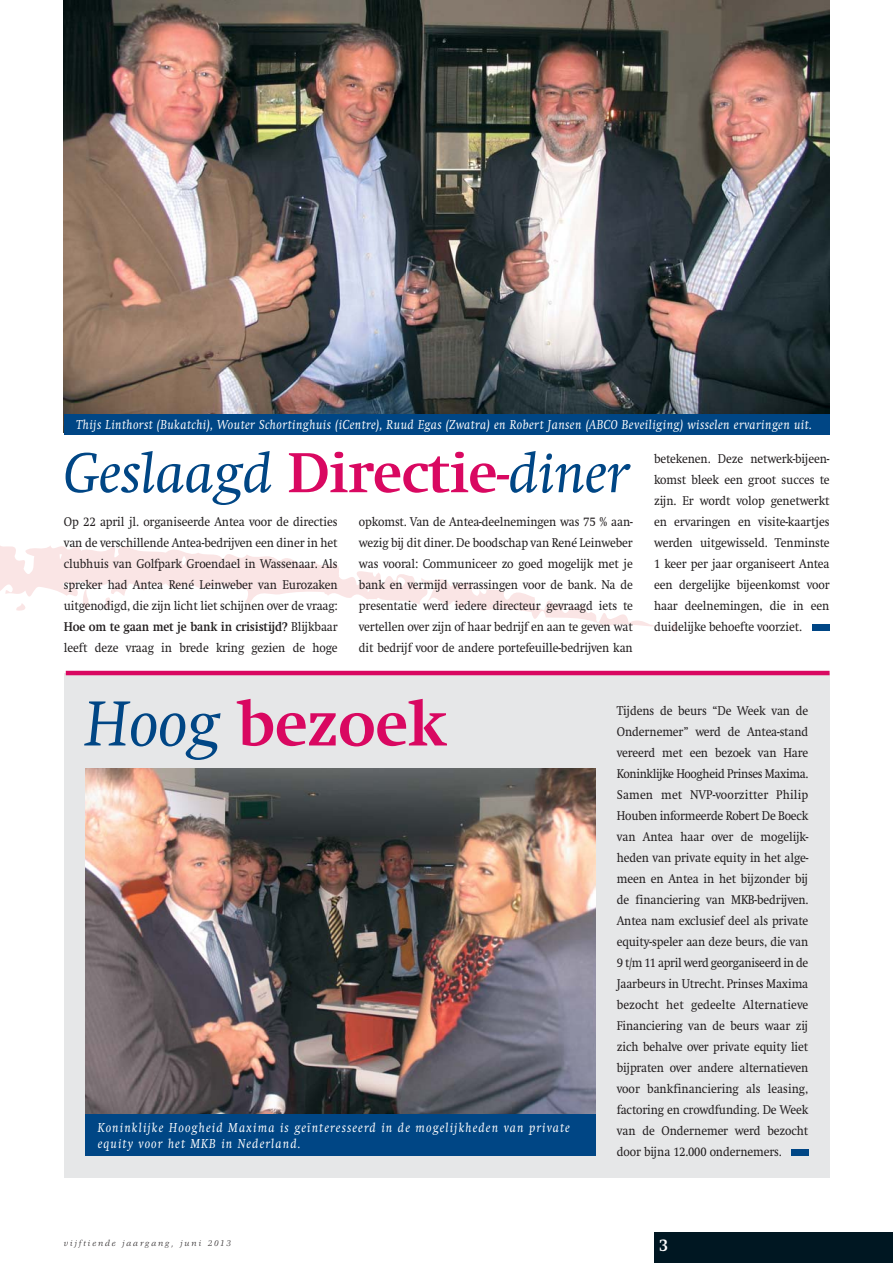
<style>
.page{position:relative;width:893px;height:1263px;background:#fff}
.page>*{position:absolute;margin:0;border:0;box-sizing:border-box;transform-origin:0 0}
.t1{font:700 66px "Swift";letter-spacing:-.01em;color:#d90861}
.t2{font:italic 58.5px "Swift";letter-spacing:-.01em;color:#004685}
.t3{font:700 18px "Swift";color:#fff;scale:.9 1}
.t4{font:italic 13.5px "Swift";letter-spacing:.035em;color:#fff;scale:.9 1}
.t5{font:italic 13.5px/16.5px "Swift";letter-spacing:.09em;color:#fff;scale:.9 1}
.t6{font:13.2px/21px "Swift";letter-spacing:-.01em;color:#231f20;text-align:justify;scale:.9 1}
.t7{font:italic 9px "Veljovic";letter-spacing:.215em;color:#231f20}
.s1{font-weight:700;font-style:normal;color:#d90861}
.s2{color:#d90861}
.s3{font-weight:700}
.s4{font-weight:400;font-style:italic;color:#004685}
</style>
<div class="page">
<div style="left:64px;top:673px;width:765px;height:505px;background:#e6e7e8"></div>
<svg style="left:0;top:546px;width:678px;height:130px"></svg>
<div style="left:654px;top:1233px;width:238px;height:30px;background:#001722"></div>
<div style="left:791px;top:1150px;width:17px;height:6px;background:#004685"></div>
<img style="left:85px;top:768px;width:511px;height:346px">
<img style="left:64px;top:0;width:765px;height:414px">
<hr style="left:66px;top:671px;width:763px;height:4px;background:#d90861">
<div style="left:85px;top:1114px;width:511px;height:42px;background:#004685"></div>
<div style="left:64px;top:414px;width:765px;height:21px;background:#004685"></div>
<div style="left:812px;top:624px;width:17px;height:7px;background:#004685"></div>
<p class="t4" style="left:77px;top:419px;width:818px">Thijs Linthorst (Bukatchi), Wouter Schortinghuis (iCentre), Ruud Egas (Zwatra) en Robert Jansen (ABCO Beveiliging) wisselen ervaringen uit.</p>
<h2 class="t2" style="left:64px;top:450px;width:566px">Geslaagd <span class="s1">Directie</span><span class="s2">-</span>diner</h2>
<p class="t6" style="left:359px;top:512px;width:306px">opkomst. Van de Antea-deelnemingen was 75 % aan&shy;wezig bij dit diner. De boodschap van René Leinweber was vooral: Communiceer zo goed mogelijk met je bank en vermijd verrassingen voor de bank. Na de presentatie werd iedere directeur gevraagd iets te vertellen over zijn of haar bedrijf en aan te geven wat dit bedrijf voor de andere portefeuille-bedrijven kan</p>
<p class="t6" style="left:64px;top:512px;width:306px">Op 22 april jl. organiseerde Antea voor de directies van de verschillende Antea-bedrijven een diner in het clubhuis van Golfpark Groendael in Wassenaar. Als spreker had Antea René Leinweber van Eurozaken uitgenodigd, die zijn licht liet schijnen over de vraag:<br><span class="s3">Hoe om te gaan met je bank in crisistijd?</span> Blijkbaar leeft deze vraag in brede kring gezien de hoge</p>
<p class="t6" style="left:654px;top:449px;width:196px">betekenen. Deze netwerk-bijeen&shy;komst bleek een groot succes te zijn. Er wordt volop genetwerkt en ervaringen en visite-kaartjes werden uitgewisseld. Tenminste 1 keer per jaar organiseert Antea een dergelijke bijeenkomst voor haar deelnemingen, die in een duidelijke behoefte voorziet.</p>
<h1 class="t1" style="left:85px;top:698px;width:362px"><span class="s4">Hoog</span> bezoek</h1>
<p class="t5" style="left:98px;top:1120px;width:526px">Koninklijke Hoogheid Maxima is geïnteresseerd in de mogelijkheden van private equity voor het MKB in Nederland.</p>
<p class="t6" style="left:617px;top:701px;width:214px">Tijdens de beurs “De Week van de Ondernemer” werd de Antea-stand vereerd met een bezoek van Hare Koninklijke Hoogheid Prinses Maxima.<br>Samen met NVP-voorzitter Philip Houben informeerde Robert De Boeck van Antea haar over de mogelijk&shy;heden van private equity in het alge&shy;meen en Antea in het bijzonder bij de financiering van MKB-bedrijven.<br>Antea nam exclusief deel als private equity-speler aan deze beurs, die van 9 t/m 11 april werd georganiseerd in de Jaarbeurs in Utrecht. Prinses Maxima bezocht het gedeelte Alternatieve Financiering van de beurs waar zij zich behalve over private equity liet bijpraten over andere alternatieven voor bankfinanciering als leasing, factoring en crowdfunding. De Week van de Ondernemer werd bezocht door bijna 12.000 ondernemers.</p>
<p class="t7" style="left:64px;top:1240px;width:169px">vijftiende jaargang, juni 2013</p>
<h3 class="t3" style="left:659px;top:1238px;width:11px">3</h3>
</div>
